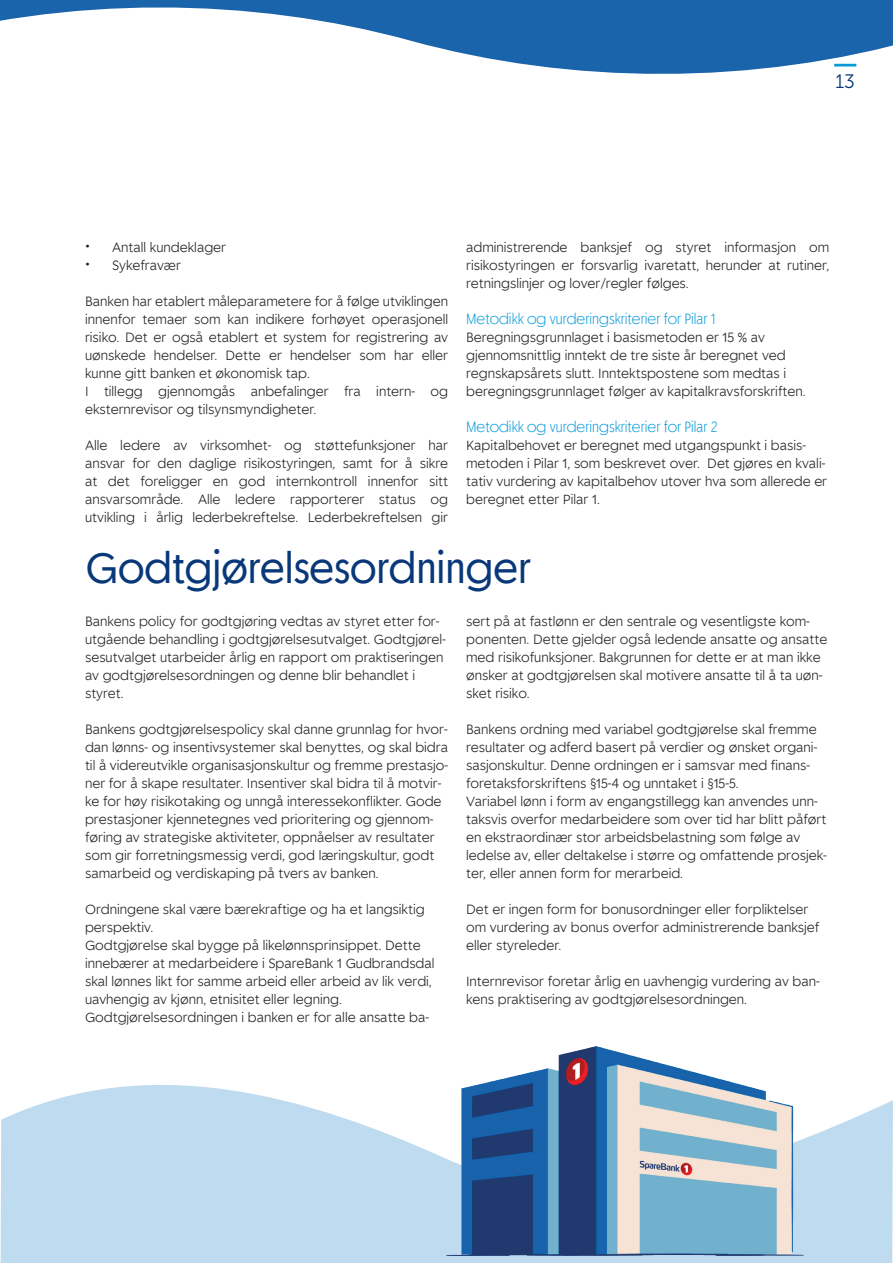
<style>
.page{position:relative;width:893px;height:1263px;background:#fff}
.page>*{position:absolute;margin:0;border:0;box-sizing:border-box;transform-origin:0 0}
.t1{font:42px "Spare Bank 1 Title";color:#083879}
.t2{font:19.5px "Museo Sans Rounded 300";color:#083879}
.t3{font:300 15px "Spare Bank 1 Title";color:#069ad9}
.t4{font:300 13.05px/18px "Spare Bank 1";color:#231f20}
.s1{font-size:18px}
</style>
<div class="page">
<svg style="left:0;top:1085px;width:893px;height:178px;fill:#bfdbf0"></svg>
<img style="left:446px;top:1046px;width:357px;height:209px">
<svg style="left:0;top:0;width:893px;height:74px;fill:#1a64ab"></svg>
<h2 class="t2" style="left:836px;top:71px;width:21px">13</h2>
<p class="t4" style="left:85px;top:238px;width:143px"><span class="s1">•</span> Antall kundeklager</p>
<p class="t4" style="left:85px;top:256px;width:97px"><span class="s1">•</span> Sykefravær</p>
<p class="t4" style="left:85px;top:292px;width:365px">Banken har etablert måleparametere for å følge utviklingen innenfor temaer som kan indikere forhøyet operasjonell risiko. Det er også etablert et system for registrering av uønskede hendelser. Dette er hendelser som har eller kunne gitt banken et økonomisk tap.<br>I tillegg gjennomgås anbefalinger fra intern- og eksternrevisor og tilsynsmyndigheter.</p>
<p class="t4" style="left:85px;top:436px;width:365px;text-align:justify">Alle ledere av virksomhet- og støttefunksjoner har ansvar for den daglige risikostyringen, samt for å sikre at det foreligger en god internkontroll innenfor sitt ansvarsområde. Alle ledere rapporterer status og utvikling i årlig lederbekreftelse. Lederbekreftelsen gir</p>
<p class="t4" style="left:466px;top:238px;width:365px;text-align:justify">administrerende banksjef og styret informasjon om risikostyringen er forsvarlig ivaretatt, herunder at rutiner, retningslinjer og lover/regler følges.</p>
<p class="t3" style="left:466px;top:309px;width:251px">Metodikk og vurderingskriterier for Pilar 1</p>
<p class="t4" style="left:466px;top:328px;width:341px">Beregningsgrunnlaget i basismetoden er 15 % av gjennomsnittlig inntekt de tre siste år beregnet ved regnskapsårets slutt. Inntektspostene som medtas i beregningsgrunnlaget følger av kapitalkravsforskriften.</p>
<p class="t3" style="left:466px;top:417px;width:252px">Metodikk og vurderingskriterier for Pilar 2</p>
<p class="t4" style="left:466px;top:436px;width:363px">Kapitalbehovet er beregnet med utgangspunkt i basis&shy;metoden i Pilar 1, som beskrevet over. Det gjøres en kvali&shy;tativ vurdering av kapitalbehov utover hva som allerede er beregnet etter Pilar 1.</p>
<h1 class="t1" style="left:85px;top:541px;width:447px">Godtgjørelsesordninger</h1>
<p class="t4" style="left:85px;top:612px;width:362px">Bankens policy for godtgjøring vedtas av styret etter for&shy;utgående behandling i godtgjørelsesutvalget. Godtgjørel&shy;sesutvalget utarbeider årlig en rapport om praktiseringen av godtgjørelsesordningen og denne blir behandlet i styret.</p>
<p class="t4" style="left:85px;top:720px;width:365px">Bankens godtgjørelsespolicy skal danne grunnlag for hvor&shy;dan lønns- og insentivsystemer skal benyttes, og skal bidra til å videreutvikle organisasjonskultur og fremme prestasjo&shy;ner for å skape resultater. Insentiver skal bidra til å motvir&shy;ke for høy risikotaking og unngå interessekonflikter. Gode prestasjoner kjennetegnes ved prioritering og gjennom&shy;føring av strategiske aktiviteter, oppnåelser av resultater som gir forretningsmessig verdi, god læringskultur, godt samarbeid og verdiskaping på tvers av banken.</p>
<p class="t4" style="left:85px;top:900px;width:351px">Ordningene skal være bærekraftige og ha et langsiktig perspektiv.<br>Godtgjørelse skal bygge på likelønnsprinsippet. Dette innebærer at medarbeidere i SpareBank 1 Gudbrandsdal skal lønnes likt for samme arbeid eller arbeid av lik verdi, uavhengig av kjønn, etnisitet eller legning.<br>Godtgjørelsesordningen i banken er for alle ansatte ba-</p>
<p class="t4" style="left:466px;top:612px;width:363px">sert på at fastlønn er den sentrale og vesentligste kom&shy;ponenten. Dette gjelder også ledende ansatte og ansatte med risikofunksjoner. Bakgrunnen for dette er at man ikke ønsker at godtgjørelsen skal motivere ansatte til å ta uøn&shy;sket risiko.</p>
<p class="t4" style="left:466px;top:720px;width:362px">Bankens ordning med variabel godtgjørelse skal fremme resultater og adferd basert på verdier og ønsket organi&shy;sasjonskultur. Denne ordningen er i samsvar med finans&shy;foretaksforskriftens §15-4 og unntaket i §15-5.<br>Variabel lønn i form av engangstillegg kan anvendes unn&shy;taksvis overfor medarbeidere som over tid har blitt påført en ekstraordinær stor arbeidsbelastning som følge av ledelse av, eller deltakelse i større og omfattende prosjek&shy;ter, eller annen form for merarbeid.</p>
<p class="t4" style="left:466px;top:900px;width:355px">Det er ingen form for bonusordninger eller forpliktelser om vurdering av bonus overfor administrerende banksjef eller styreleder.</p>
<p class="t4" style="left:466px;top:972px;width:355px">Internrevisor foretar årlig en uavhengig vurdering av ban&shy;kens praktisering av godtgjørelsesordningen.</p>
</div>
